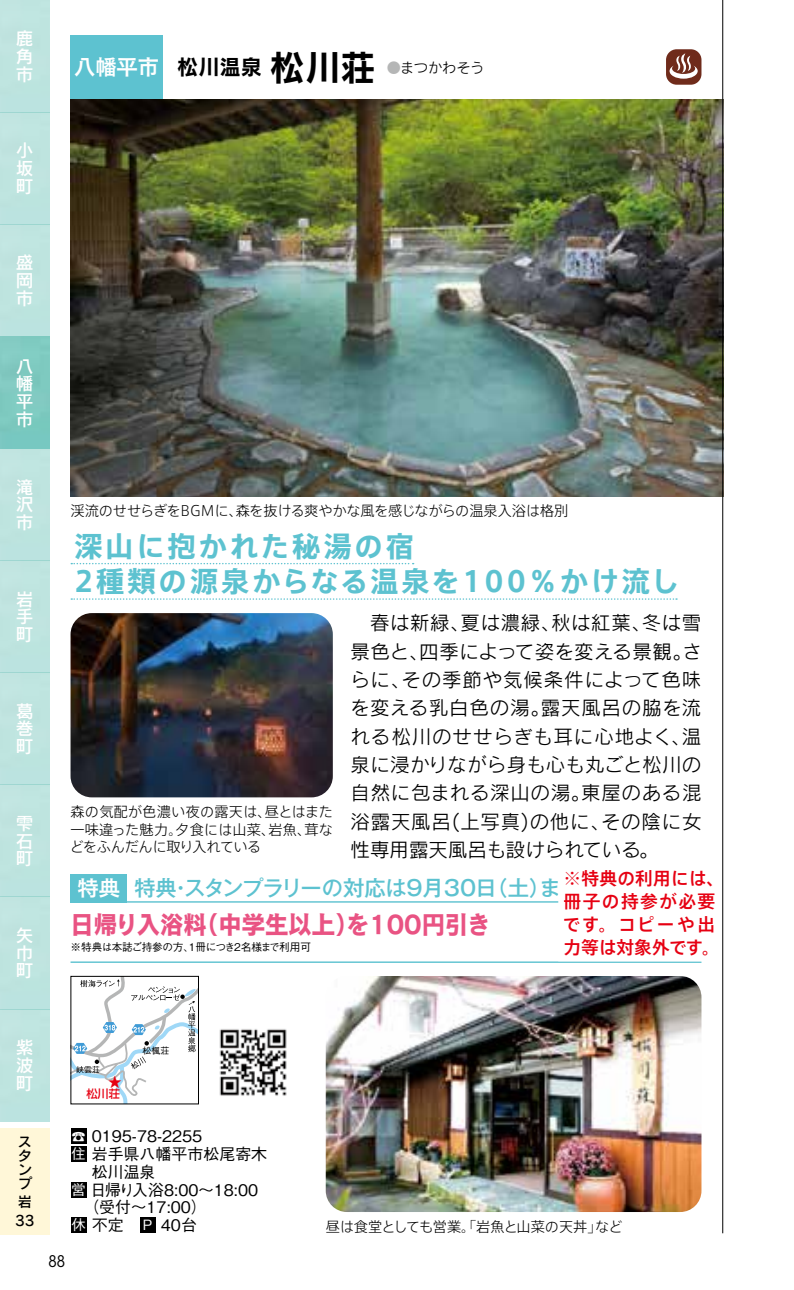
<style>
.page{position:relative;width:794px;height:1290px;background:#fff}
.page>*{position:absolute;margin:0;border:0;box-sizing:border-box;transform-origin:0 0}
.t1{font:700 28.25px/35.5px "Axis Std";letter-spacing:.1em;color:#5dc2d0}
.t2{font:24.75px "New Cezanne Pro B";color:#e95383;scale:.94 1}
.t3{font:500 21.25px "Gothic MB101 Pro";letter-spacing:-.01em;color:#5dc2d0}
.t4{font:21.25px "Rodin Pro B";color:#000}
.t5{font:21.25px "New Cezanne Pro DB";color:#fff}
.t6{font:19.5px/28.2px "Rodin Pro M";letter-spacing:.035em;color:#000;text-align:justify}
.t7{font:500 17.75px/23px "Axis Std";letter-spacing:.01em;color:#e60012}
.t8{font:17.75px/17.8px "Rodin Pro DB";color:#fff;text-align:justify}
.t9{font:500 16px/17.8px "Gothic BBB Pro";color:#000}
.t10{font:condensed 16px "ITC Avant Garde Std";color:#000}
.t11{font:300 14.25px/17.8px "Axis Std";letter-spacing:-.01em;color:#000;text-align:justify}
.t12{font:14.25px "Rodin Pro M";color:#000}
.t13{font:14.25px/14px "Rodin Pro DB";color:#000;text-align:justify}
.t14{font:500 13.5px "Shin Go Pro";color:#e60012}
.t15{font:500 11.25px "Shin Go Pro";color:#e60012}
.t16{font:500 10.75px "Gothic BBB Pro";letter-spacing:-.04em;color:#000}
.t17{font:500 9px "Gothic BBB Pro";color:#000}
.s1{font-size:35.5px}
.s2{color:#b5b6b6}
.s3{font-family:"New Cezanne Pro DB";font-weight:400;color:#fff}
.s4{font-size:14.25px;color:#fff}
</style>
<div class="page">
<div style="left:0;top:0;width:50px;height:112px;background:#bee4e0"></div>
<div style="left:0;top:112px;width:50px;height:112px;background:#bee4e0"></div>
<div style="left:0;top:224px;width:50px;height:112px;background:#bee4e0"></div>
<div style="left:0;top:448px;width:50px;height:112px;background:#bee4e0"></div>
<div style="left:0;top:560px;width:50px;height:113px;background:#bee4e0"></div>
<div style="left:0;top:673px;width:50px;height:112px;background:#bee4e0"></div>
<div style="left:0;top:785px;width:50px;height:112px;background:#bee4e0"></div>
<div style="left:0;top:897px;width:50px;height:112px;background:#bee4e0"></div>
<div style="left:0;top:1009px;width:50px;height:112px;background:#bee4e0"></div>
<div style="left:0;top:1128px;width:50px;height:106px;background:#fff7d8"></div>
<div style="left:0;top:336px;width:50px;height:112px;background:#7ecac1"></div>
<img style="left:326px;top:976px;width:375px;height:236px">
<div style="left:71px;top:1128px;width:15px;height:16px;background:#000"></div>
<div style="left:71px;top:1146px;width:15px;height:16px;background:#000"></div>
<div style="left:71px;top:1181px;width:15px;height:16px;background:#000"></div>
<div style="left:71px;top:1217px;width:15px;height:16px;background:#000"></div>
<div style="left:140px;top:1217px;width:16px;height:16px;background:#000"></div>
<svg style="left:73px;top:978px;width:124px;height:124px"></svg>
<div style="left:71px;top:976px;width:128px;height:128px;border:1px solid #000"></div>
<img style="left:219px;top:1029px;width:68px;height:67px">
<img style="left:71px;top:613px;width:262px;height:184px">
<img style="left:71px;top:99px;width:651px;height:397px">
<div style="left:71px;top:35px;width:92px;height:64px;background:#5dc2d0"></div>
<svg style="left:71px;top:563px;width:343px;height:1px"></svg>
<svg style="left:71px;top:598px;width:606px;height:2px"></svg>
<svg style="left:668px;top:49px;width:33px;height:36px"></svg>
<div style="left:666px;top:49px;width:35px;height:36px;background:#6f2b1b;border-radius:11px"></div>
<svg style="left:669px;top:53px;width:28px;height:26px"></svg>
<hr style="left:722px;top:0;width:1px;height:1233px;background:#000">
<hr style="left:71px;top:961px;width:630px;height:2px;background:#5dc2d0">
<div style="left:71px;top:874px;width:56px;height:28px;background:#5dc2d0"></div>
<hr style="left:71px;top:901px;width:574px;height:1px;background:#5dc2d0">
<svg style="left:722px;top:818px;width:2px;height:110px"></svg>
<div style="left:561px;top:866px;width:157px;height:92px;background:#fff"></div>
<p class="t8" style="left:16px;top:29px;width:18px">鹿角市</p>
<p class="t8" style="left:16px;top:141px;width:18px">小坂町</p>
<p class="t8" style="left:16px;top:253px;width:18px">盛岡市</p>
<p class="t8" style="left:16px;top:356px;width:18px">八幡平市</p>
<p class="t8" style="left:16px;top:477px;width:18px">滝沢市</p>
<p class="t8" style="left:16px;top:589px;width:18px">岩手町</p>
<p class="t8" style="left:16px;top:701px;width:18px">葛巻町</p>
<p class="t8" style="left:16px;top:813px;width:18px">雫石町</p>
<p class="t8" style="left:16px;top:926px;width:18px">矢巾町</p>
<p class="t5" style="left:74px;top:49px;width:87px">八幡平市</p>
<p class="t4" style="left:177px;top:53px;width:200px">松川温泉 <span class="s1">松川荘</span></p>
<p class="t12" style="left:387px;top:58px;width:99px"><span class="s2">●</span>まつかわそう</p>
<p class="t11" style="left:71px;top:501px;width:499px">渓流のせせらぎをBGMに、森を抜ける爽やかな風を感じながらの温泉入浴は格別</p>
<h1 class="t1" style="left:74px;top:526px;width:606px">深山に抱かれた秘湯の宿<br>2種類の源泉からなる温泉を100％かけ流し</h1>
<p class="t11" style="left:70px;top:802px;width:265px">森の気配が色濃い夜の露天は、昼とはまた一味違った魅力。夕食には山菜、岩魚、茸などをふんだんに取り入れている</p>
<p class="t6" style="left:350px;top:608px;width:353px;text-indent:19px">春は新緑、夏は濃緑、秋は紅葉、冬は雪景色と、四季によって姿を変える景観。さらに、その季節や気候条件によって色味を変える乳白色の湯。露天風呂の脇を流れる松川のせせらぎも耳に心地よく、温泉に浸かりながら身も心も丸ごと松川の自然に包まれる深山の湯。東屋のある混浴露天風呂(上写真)の他に、その陰に女性専用露天風呂も設けられている。</p>
<p class="t7" style="left:563px;top:865px;width:163px">※特典の利用には、冊子の持参が必要です。コピーや出力等は対象外です。</p>
<p class="t3" style="left:78px;top:870px;width:504px"><span class="s3">特典</span> 特典・スタンプラリーの対応は9月30日（土）まで</p>
<p class="t2" style="left:71px;top:903px;width:448px">日帰り入浴料（中学生以上）を100円引き</p>
<p class="t16" style="left:71px;top:938px;width:242px">※特典は本誌ご持参の方、1冊につき2名様まで利用可</p>
<p class="t8" style="left:16px;top:1038px;width:18px">紫波町</p>
<p class="t13" style="left:18px;top:1134px;width:16px">スタンプ</p>
<p class="t13" style="left:15px;top:1191px;width:21px;line-height:19px">岩<br>33</p>
<p class="t14" style="left:108px;top:1070px;width:15px">★</p>
<p class="t15" style="left:86px;top:1085px;width:35px">松川荘</p>
<p class="t17" style="left:143px;top:1043px;width:28px">松楓荘</p>
<p class="t9" style="left:71px;top:1125px;width:198px"><span class="s4">☎</span> 0195-78-2255<br><span class="s4">住</span> 岩手県八幡平市松尾寄木　 松川温泉<br><span class="s4">営</span> 日帰り入浴8:00～18:00　 （受付～17:00）<br><span class="s4">休</span> 不定　 <span class="s4">P</span> 40台</p>
<p class="t10" style="left:48px;top:1251px;width:18px">88</p>
<p class="t11" style="left:326px;top:1216px;width:298px">昼は食堂としても営業。「岩魚と山菜の天丼」など</p>
</div>
